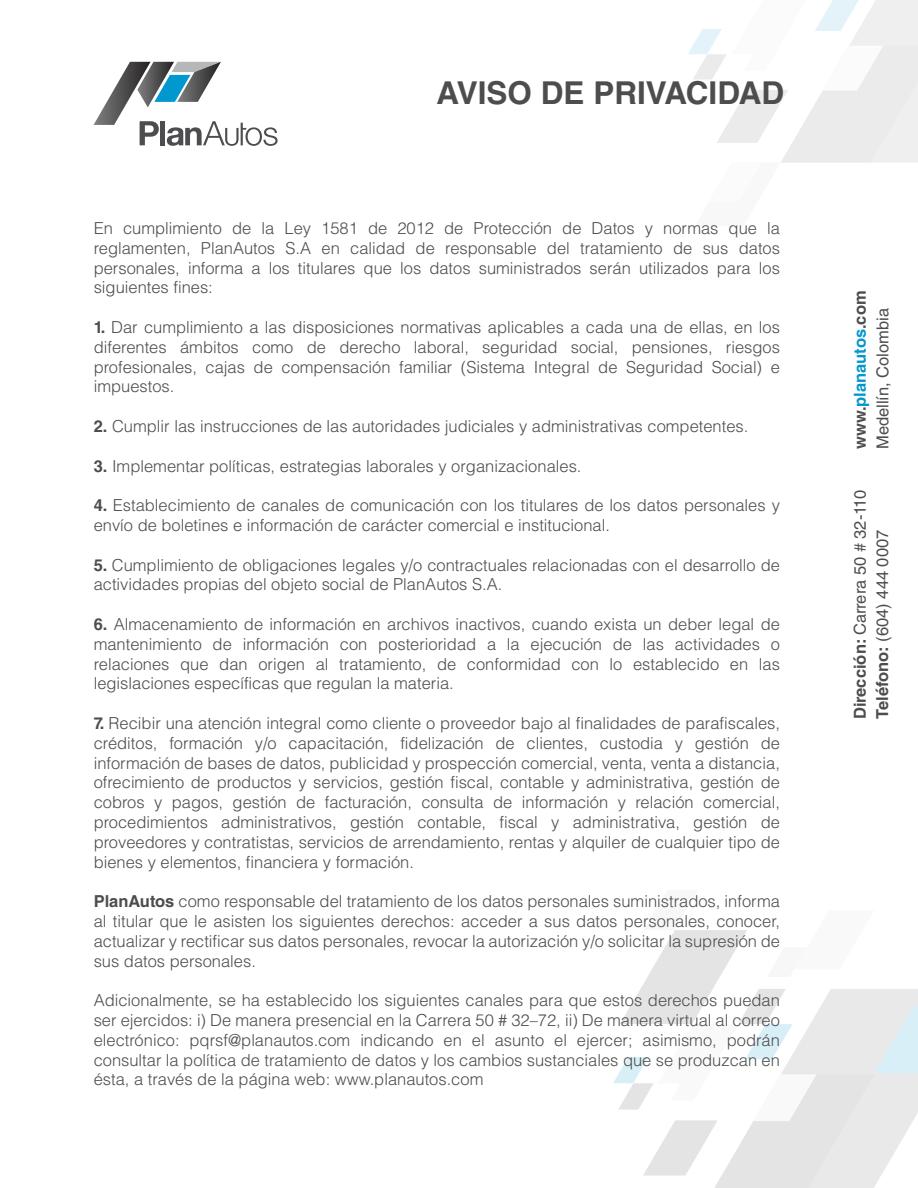
<style>
.page{position:relative;width:918px;height:1188px;background:#fff}
.page>*{position:absolute;margin:0;border:0;box-sizing:border-box;transform-origin:0 0}
.t1{font:700 31.5px "Helvetica LT Std";color:#4d4c4e}
.t2{font:300 16.5px/19.8px "Helvetica LT Std";color:#4d4c4e;text-align:justify}
.t3{font:16.5px/22.5px "Helvetica LT Std";color:#4d4c4e}
.s1{font-weight:700}
.s2{font-weight:700;color:#0098ce}
</style>
<div class="page">
<svg style="left:94px;top:62px;width:184px;height:84px"></svg>
<svg style="left:613px;top:930px;width:305px;height:258px"></svg>
<svg style="left:688px;top:0;width:230px;height:163px"></svg>
<h1 class="t1" style="left:437px;top:74px;width:349px">AVISO DE PRIVACIDAD</h1>
<p class="t2" style="left:94px;top:218px;width:688px">En cumplimiento de la Ley 1581 de 2012 de Protección de Datos y normas que la reglamenten, PlanAutos S.A en calidad de responsable del tratamiento de sus datos personales, informa a los titulares que los datos suministrados serán utilizados para los siguientes fines:</p>
<p class="t2" style="left:94px;top:317px;width:688px"><span class="s1">1.</span> Dar cumplimiento a las disposiciones normativas aplicables a cada una de ellas, en los diferentes ámbitos como de derecho laboral, seguridad social, pensiones, riesgos profesionales, cajas de compensación familiar (Sistema Integral de Seguridad Social) e impuestos.</p>
<p class="t2" style="left:94px;top:416px;width:656px"><span class="s1">2.</span> Cumplir las instrucciones de las autoridades judiciales y administrativas competentes.</p>
<p class="t2" style="left:94px;top:456px;width:489px"><span class="s1">3.</span> Implementar políticas, estrategias laborales y organizacionales.</p>
<p class="t2" style="left:94px;top:495px;width:688px"><span class="s1">4.</span> Establecimiento de canales de comunicación con los titulares de los datos personales y envío de boletines e información de carácter comercial e institucional.</p>
<p class="t2" style="left:94px;top:555px;width:688px"><span class="s1">5.</span> Cumplimiento de obligaciones legales y/o contractuales relacionadas con el desarrollo de actividades propias del objeto social de PlanAutos S.A.</p>
<p class="t2" style="left:94px;top:614px;width:688px"><span class="s1">6.</span> Almacenamiento de información en archivos inactivos, cuando exista un deber legal de mantenimiento de información con posterioridad a la ejecución de las actividades o relaciones que dan origen al tratamiento, de conformidad con lo establecido en las legislaciones específicas que regulan la materia.</p>
<p class="t2" style="left:94px;top:713px;width:688px"><span class="s1">7.</span> Recibir una atención integral como cliente o proveedor bajo al finalidades de parafiscales, créditos, formación y/o capacitación, fidelización de clientes, custodia y gestión de información de bases de datos, publicidad y prospección comercial, venta, venta a distancia, ofrecimiento de productos y servicios, gestión fiscal, contable y administrativa, gestión de cobros y pagos, gestión de facturación, consulta de información y relación comercial, procedimientos administrativos, gestión contable, fiscal y administrativa, gestión de proveedores y contratistas, servicios de arrendamiento, rentas y alquiler de cualquier tipo de bienes y elementos, financiera y formación.</p>
<p class="t2" style="left:94px;top:891px;width:688px"><span class="s1">PlanAutos</span> como responsable del tratamiento de los datos personales suministrados, informa al titular que le asisten los siguientes derechos: acceder a sus datos personales, conocer, actualizar y rectificar sus datos personales, revocar la autorización y/o solicitar la supresión de sus datos personales.</p>
<p class="t2" style="left:94px;top:990px;width:688px">Adicionalmente, se ha establecido los siguientes canales para que estos derechos puedan ser ejercidos: i) De manera presencial en la Carrera 50 # 32–72, ii) De manera virtual al correo electrónico: pqrsf@planautos.com indicando en el asunto el ejercer; asimismo, podrán consultar la política de tratamiento de datos y los cambios sustanciales que se produzcan en ésta, a través de la página web: www.planautos.com</p>
<p class="t3" style="left:849px;top:449px;width:160px;rotate:-90deg"><span class="s1">www.</span><span class="s2">planautos</span><span class="s1">.com<br></span>Medellín, Colombia</p>
<p class="t3" style="left:849px;top:719px;width:231px;rotate:-90deg"><span class="s1">Dirección:</span> Carrera 50 # 32-110<br><span class="s1">Teléfono:</span> (604) 444 0007</p>
</div>
